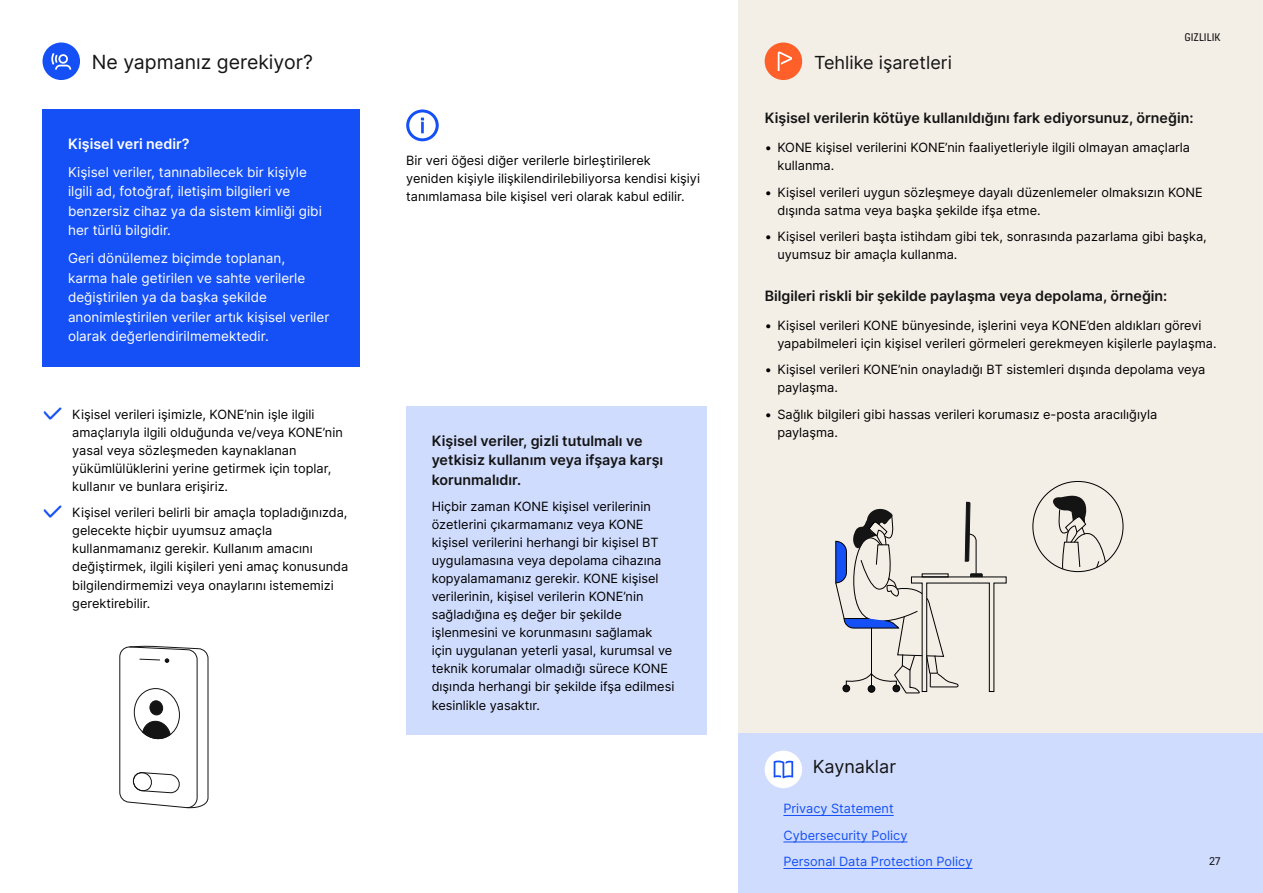
<style>
.page{position:relative;width:1263px;height:893px;background:#fff}
.page>*{position:absolute;margin:0;border:0;box-sizing:border-box;transform-origin:0 0}
.t1{font:19.5px "Inter";color:#141414}
.t2{font:18px "Inter";color:#141414}
.t3{font:600 14.25px/19.5px "Inter";color:#141414}
.t4{font:600 14.25px "Inter";color:#fff}
.t5{font:13.5px/19.5px "Inter";color:#fff}
.t6{font:12.75px/18px "Inter";color:#000}
.t7{font:12.75px/26.5px "Inter";color:#1450f5}
.t8{font:12px "KONE Information";color:#141414}
.s1{font-family:"KONE Information";font-size:28.5px;color:#1450f5}
</style>
<div class="page">
<div style="left:738px;top:0;width:525px;height:893px;background:#f3eee6"></div>
<div style="left:738px;top:733px;width:525px;height:160px;background:#d0dcfd"></div>
<div style="left:43px;top:43px;width:37px;height:37px;background:#1450f5;border-radius:50%"></div>
<svg style="left:51px;top:53px;width:20px;height:17px"></svg>
<div style="left:765px;top:43px;width:37px;height:37px;background:#ff5f28;border-radius:50%"></div>
<svg style="left:778px;top:52px;width:14px;height:19px"></svg>
<div style="left:765px;top:751px;width:37px;height:37px;background:#fff;border-radius:50%"></div>
<svg style="left:774px;top:760px;width:19px;height:18px"></svg>
<svg style="left:406px;top:109px;width:33px;height:32px"></svg>
<svg style="left:835px;top:502px;width:172px;height:191px"></svg>
<svg style="left:1033px;top:493px;width:86px;height:79px"></svg>
<svg style="left:119px;top:645px;width:90px;height:163px"></svg>
<hr style="left:783px;top:815px;width:111px;height:1px;background:#1450f5">
<hr style="left:783px;top:841px;width:124px;height:1px;background:#1450f5">
<hr style="left:783px;top:868px;width:189px;height:1px;background:#1450f5">
<div style="left:43px;top:109px;width:317px;height:258px;background:#1450f5"></div>
<div style="left:406px;top:407px;width:301px;height:328px;background:#d0dcfd"></div>
<h1 class="t1" style="left:92px;top:48px;width:222px">Ne yapmanız gerekiyor?</h1>
<h2 class="t2" style="left:814px;top:50px;width:139px">Tehlike işaretleri</h2>
<p class="t8" style="left:1184px;top:29px;width:37px">GIZLILIK</p>
<p class="t4" style="left:68px;top:133px;width:123px">Kişisel veri nedir?</p>
<p class="t5" style="left:68px;top:162px;width:255px">Kişisel veriler, tanınabilecek bir kişiyle ilgili ad, fotoğraf, iletişim bilgileri ve benzersiz cihaz ya da sistem kimliği gibi her türlü bilgidir.</p>
<p class="t5" style="left:68px;top:248px;width:263px">Geri dönülemez biçimde toplanan,<br>karma hale getirilen ve sahte verilerle değiştirilen ya da başka şekilde anonimleştirilen veriler artık kişisel veriler olarak değerlendirilmemektedir.</p>
<p class="t6" style="left:72px;top:405px;width:272px;text-indent:-30px"><span class="s1">✓</span> Kişisel verileri işimizle, KONE’nin işle ilgili amaçlarıyla ilgili olduğunda ve/veya KONE’nin yasal veya sözleşmeden kaynaklanan yükümlülüklerini yerine getirmek için toplar, kullanır ve bunlara erişiriz.</p>
<p class="t6" style="left:72px;top:504px;width:277px;text-indent:-30px"><span class="s1">✓</span> Kişisel verileri belirli bir amaçla topladığınızda, gelecekte hiçbir uyumsuz amaçla kullanmamanız gerekir. Kullanım amacını değiştirmek, ilgili kişileri yeni amaç konusunda bilgilendirmemizi veya onaylarını istememizi gerektirebilir.</p>
<p class="t6" style="left:406px;top:152px;width:295px">Bir veri öğesi diğer verilerle birleştirilerek yeniden kişiyle ilişkilendirilebiliyorsa kendisi kişiyi tanımlamasa bile kişisel veri olarak kabul edilir.</p>
<p class="t3" style="left:432px;top:431px;width:233px">Kişisel veriler, gizli tutulmalı ve yetkisiz kullanım veya ifşaya karşı korunmalıdır.</p>
<p class="t6" style="left:432px;top:497px;width:244px">Hiçbir zaman KONE kişisel verilerinin özetlerini çıkarmamanız veya KONE kişisel verilerini herhangi bir kişisel BT uygulamasına veya depolama cihazına kopyalamamanız gerekir. KONE kişisel verilerinin, kişisel verilerin KONE’nin sağladığına eş değer bir şekilde işlenmesini ve korunmasını sağlamak için uygulanan yeterli yasal, kurumsal ve teknik korumalar olmadığı sürece KONE dışında herhangi bir şekilde ifşa edilmesi kesinlikle yasaktır.</p>
<p class="t3" style="left:765px;top:108px;width:430px">Kişisel verilerin kötüye kullanıldığını fark ediyorsunuz, örneğin:</p>
<p class="t6" style="left:777px;top:138px;width:414px;text-indent:-13px">• KONE kişisel verilerini KONE’nin faaliyetleriyle ilgili olmayan amaçlarla kullanma.</p>
<p class="t6" style="left:777px;top:183px;width:427px;text-indent:-13px">• Kişisel verileri uygun sözleşmeye dayalı düzenlemeler olmaksızın KONE dışında satma veya başka şekilde ifşa etme.</p>
<p class="t6" style="left:777px;top:227px;width:431px;text-indent:-13px">• Kişisel verileri başta istihdam gibi tek, sonrasında pazarlama gibi başka, uyumsuz bir amaçla kullanma.</p>
<p class="t3" style="left:765px;top:286px;width:404px">Bilgileri riskli bir şekilde paylaşma veya depolama, örneğin:</p>
<p class="t6" style="left:777px;top:316px;width:441px;text-indent:-13px">• Kişisel verileri KONE bünyesinde, işlerini veya KONE’den aldıkları görevi yapabilmeleri için kişisel verileri görmeleri gerekmeyen kişilerle paylaşma.</p>
<p class="t6" style="left:777px;top:360px;width:430px;text-indent:-13px">• Kişisel verileri KONE’nin onayladığı BT sistemleri dışında depolama veya paylaşma.</p>
<p class="t6" style="left:777px;top:405px;width:381px;text-indent:-13px">• Sağlık bilgileri gibi hassas verileri korumasız e-posta aracılığıyla paylaşma.</p>
<h2 class="t2" style="left:813px;top:753px;width:85px">Kaynaklar</h2>
<p class="t7" style="left:783px;top:795px;width:191px">Privacy Statement<br>Cybersecurity Policy<br>Personal Data Protection Policy</p>
<p class="t8" style="left:1209px;top:853px;width:13px">27</p>
</div>
